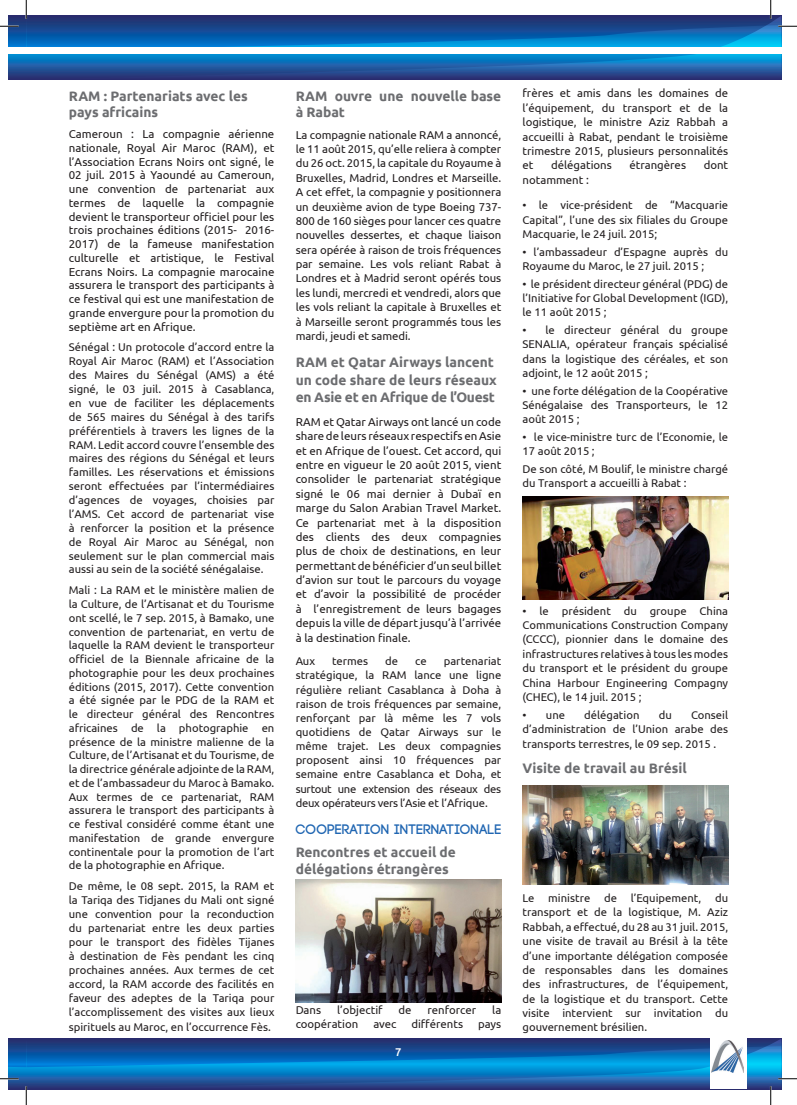
<style>
.page{position:relative;width:797px;height:1105px;background:#fff}
.page>*{position:absolute;margin:0;border:0;box-sizing:border-box;transform-origin:0 0}
.t1{font:700 13.75px/16.5px "Ubuntu";color:#6c6d70}
.t2{font:700 13.75px "Code";letter-spacing:.03em;color:#2066b2}
.t3{font:11.5px/14.4px "Ubuntu";color:#231f20;text-align:justify}
.t4{font:11.38px/14.4px "Ubuntu";color:#231f20;text-align:justify}
.t5{font:11.25px/13.8px "Ubuntu";color:#231f20;text-align:justify}
.t6{font:500 11.25px "Ubuntu";color:#fff}
</style>
<div class="page">
<img style="left:522px;top:497px;width:206px;height:103px">
<img style="left:522px;top:785px;width:206px;height:99px">
<img style="left:296px;top:879px;width:205px;height:123px">
<svg style="left:0;top:0;width:797px;height:79px"></svg>
<svg style="left:0;top:1038px;width:797px;height:67px"></svg>
<p class="t1" style="left:69px;top:87px;width:180px">RAM : Partenariats avec les pays africains</p>
<p class="t3" style="left:69px;top:127px;width:207px;line-height:13.8px">Cameroun : La compagnie aérienne nationale, Royal Air Maroc (RAM), et l’Association Ecrans Noirs ont signé, le 02 juil. 2015 à Yaoundé au Cameroun, une convention de partenariat aux termes de laquelle la compagnie devient le transporteur officiel pour les trois prochaines éditions (2015- 2016- 2017) de la fameuse manifestation culturelle et artistique, le Festival Ecrans Noirs. La compagnie marocaine assurera le transport des participants à ce festival qui est une manifestation de grande envergure pour la promotion du septième art en Afrique.</p>
<p class="t5" style="left:69px;top:340px;width:207px">Sénégal : Un protocole d’accord entre la Royal Air Maroc (RAM) et l’Association des Maires du Sénégal (AMS) a été signé, le 03 juil. 2015 à Casablanca, en vue de faciliter les déplacements de 565 maires du Sénégal à des tarifs préférentiels à travers les lignes de la RAM. Ledit accord couvre l’ensemble des maires des régions du Sénégal et leurs familles. Les réservations et émissions seront effectuées par l’intermédiaires d’agences de voyages, choisies par l’AMS. Cet accord de partenariat vise à renforcer la position et la présence de Royal Air Maroc au Sénégal, non seulement sur le plan commercial mais aussi au sein de la société sénégalaise.</p>
<p class="t5" style="left:69px;top:583px;width:207px">Mali : La RAM et le ministère malien de la Culture, de l’Artisanat et du Tourisme ont scellé, le 7 sep. 2015, à Bamako, une convention de partenariat, en vertu de laquelle la RAM devient le transporteur officiel de la Biennale africaine de la photographie pour les deux prochaines éditions (2015, 2017). Cette convention a été signée par le PDG de la RAM et le directeur général des Rencontres africaines de la photographie en présence de la ministre malienne de la Culture, de l’Artisanat et du Tourisme, de la directrice générale adjointe de la RAM, et de l’ambassadeur du Maroc à Bamako.<br>Aux termes de ce partenariat, RAM assurera le transport des participants à ce festival considéré comme étant une manifestation de grande envergure continentale pour la promotion de l’art de la photographie en Afrique.</p>
<p class="t5" style="left:69px;top:879px;width:207px">De même, le 08 sept. 2015, la RAM et la Tariqa des Tidjanes du Mali ont signé une convention pour la reconduction du partenariat entre les deux parties pour le transport des fidèles Tijanes à destination de Fès pendant les cinq prochaines années. Aux termes de cet accord, la RAM accorde des facilités en faveur des adeptes de la Tariqa pour l’accomplissement des visites aux lieux spirituels au Maroc, en l’occurrence Fès.</p>
<p class="t1" style="left:296px;top:87px;width:207px">RAM ouvre une nouvelle base à Rabat</p>
<p class="t4" style="left:296px;top:127px;width:207px">La compagnie nationale RAM a annoncé, le 11 août 2015, qu’elle reliera à compter du 26 oct. 2015, la capitale du Royaume à Bruxelles, Madrid, Londres et Marseille.<br>A cet effet, la compagnie y positionnera un deuxième avion de type Boeing 737- 800 de 160 sièges pour lancer ces quatre nouvelles dessertes, et chaque liaison sera opérée à raison de trois fréquences par semaine. Les vols reliant Rabat à Londres et à Madrid seront opérés tous les lundi, mercredi et vendredi, alors que les vols reliant la capitale à Bruxelles et à Marseille seront programmés tous les mardi, jeudi et samedi.</p>
<p class="t1" style="left:296px;top:353px;width:202px;line-height:17.5px">RAM et Qatar Airways lancent un code share de leurs réseaux en Asie et en Afrique de l’Ouest</p>
<p class="t3" style="left:296px;top:414px;width:207px">RAM et Qatar Airways ont lancé un code share de leurs réseaux respectifs en Asie et en Afrique de l’ouest. Cet accord, qui entre en vigueur le 20 août 2015, vient consolider le partenariat stratégique signé le 06 mai dernier à Dubaï en marge du Salon Arabian Travel Market.<br>Ce partenariat met à la disposition des clients des deux compagnies plus de choix de destinations, en leur permettant de bénéficier d’un seul billet d’avion sur tout le parcours du voyage et d’avoir la possibilité de procéder à l’enregistrement de leurs bagages depuis la ville de départ jusqu’à l’arrivée à la destination finale.</p>
<p class="t5" style="left:296px;top:654px;width:21px">Aux</p>
<p class="t5" style="left:332px;top:654px;width:38px">termes</p>
<p class="t5" style="left:385px;top:654px;width:14px">de</p>
<p class="t5" style="left:415px;top:654px;width:13px">ce</p>
<p class="t5" style="left:296px;top:654px;width:207px;line-height:14.1px;text-indent:148px">partenariat stratégique, la RAM lance une ligne régulière reliant Casablanca à Doha à raison de trois fréquences par semaine, renforçant par là même les 7 vols quotidiens de Qatar Airways sur le même trajet. Les deux compagnies proposent ainsi 10 fréquences par semaine entre Casablanca et Doha, et surtout une extension des réseaux des deux opérateurs vers l’Asie et l’Afrique.</p>
<p class="t2" style="left:296px;top:822px;width:207px">COOPERATION INTERNATIONALE</p>
<p class="t1" style="left:296px;top:844px;width:162px">Rencontres et accueil de délégations étrangères</p>
<p class="t4" style="left:296px;top:1002px;width:27px">Dans</p>
<p class="t4" style="left:337px;top:1002px;width:47px">l’objectif</p>
<p class="t4" style="left:398px;top:1002px;width:15px">de</p>
<p class="t4" style="left:427px;top:1002px;width:50px">renforcer</p>
<p class="t4" style="left:492px;top:1002px;width:11px">la</p>
<p class="t4" style="left:296px;top:1017px;width:64px">coopération</p>
<p class="t4" style="left:373px;top:1017px;width:24px">avec</p>
<p class="t4" style="left:411px;top:1017px;width:53px">différents</p>
<p class="t4" style="left:478px;top:1017px;width:25px">pays</p>
<p class="t6" style="left:395px;top:1045px;width:8px">7</p>
<p class="t4" style="left:522px;top:86px;width:207px">frères et amis dans les domaines de l’équipement, du transport et de la logistique, le ministre Aziz Rabbah a accueilli à Rabat, pendant le troisième trimestre 2015, plusieurs personnalités et</p>
<p class="t4" style="left:551px;top:158px;width:62px">délégations</p>
<p class="t4" style="left:629px;top:158px;width:58px">étrangères</p>
<p class="t4" style="left:703px;top:158px;width:26px">dont</p>
<p class="t4" style="left:522px;top:172px;width:68px">notamment :</p>
<p class="t5" style="left:522px;top:198px;width:207px;line-height:14.2px">• le vice-président de “Macquarie Capital”, l’une des six filiales du Groupe Macquarie, le 24 juil. 2015;</p>
<p class="t5" style="left:522px;top:244px;width:207px;line-height:14.2px">• l’ambassadeur d’Espagne auprès du<br>Royaume du Maroc, le 27 juil. 2015 ;</p>
<p class="t5" style="left:522px;top:276px;width:207px;line-height:14.2px">• le président directeur général (PDG) de l’Initiative for Global Development (IGD), le 11 août 2015 ;</p>
<p class="t5" style="left:522px;top:323px;width:207px;line-height:14.2px">• le directeur général du groupe SENALIA, opérateur français spécialisé dans la logistique des céréales, et son adjoint, le 12 août 2015 ;</p>
<p class="t5" style="left:522px;top:383px;width:207px;line-height:14.2px">• une forte délégation de la Coopérative Sénégalaise des Transporteurs, le 12 août 2015 ;</p>
<p class="t5" style="left:522px;top:429px;width:207px;line-height:14.2px">• le vice-ministre turc de l’Economie, le<br>17 août 2015 ;</p>
<p class="t5" style="left:522px;top:461px;width:207px;line-height:14.2px">De son côté, M Boulif, le ministre chargé du Transport a accueilli à Rabat :</p>
<p class="t5" style="left:522px;top:603px;width:207px;line-height:14.4px">• le président du groupe China Communications Construction Company (CCCC), pionnier dans le domaine des infrastructures relatives à tous les modes du transport et le président du groupe China Harbour Engineering Compagny (CHEC), le 14 juil. 2015 ;</p>
<p class="t5" style="left:522px;top:708px;width:44px">• une</p>
<p class="t5" style="left:584px;top:708px;width:57px">délégation</p>
<p class="t5" style="left:658px;top:708px;width:15px">du</p>
<p class="t5" style="left:522px;top:707px;width:207px;line-height:14.4px;text-indent:168px">Conseil d’administration de l’Union arabe des transports terrestres, le 09 sep. 2015 .</p>
<p class="t1" style="left:522px;top:759px;width:166px">Visite de travail au Brésil</p>
<p class="t5" style="left:522px;top:890px;width:207px;line-height:14.4px">Le ministre de l’Equipement, du transport et de la logistique, M. Aziz Rabbah, a effectué, du 28 au 31 juil. 2015, une visite de travail au Brésil à la tête d’une importante délégation composée de responsables dans les domaines des infrastructures, de l’équipement, de la logistique et du transport. Cette visite intervient sur invitation du gouvernement brésilien.</p>
</div>
